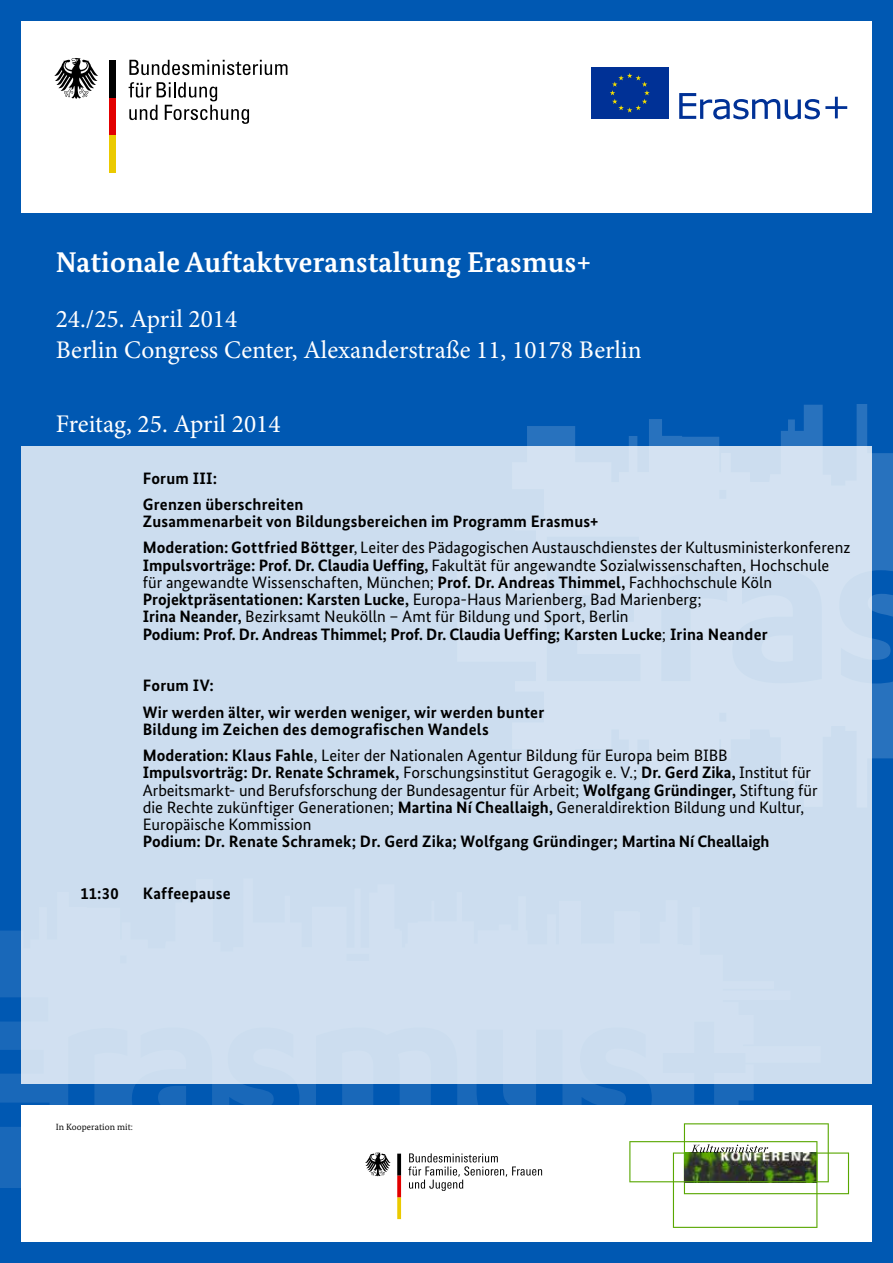
<style>
.page{position:relative;width:893px;height:1263px;background:#0058b2}
.page>*{position:absolute;margin:0;border:0;box-sizing:border-box;transform-origin:0 0}
.t1{font:700 28.5px "Bundes Serif";letter-spacing:.01em;color:#fff}
.t2{font:25.35px/31.8px "Minion Pro";color:#fff}
.t3{font:16.5px/17.2px "Bundes Sans";color:#000}
.t4{font:700 16.5px/26.2px "Bundes Sans";letter-spacing:.015em;color:#000}
.t5{font:9px "Bundes Serif";letter-spacing:.01em;color:#000}
.s1{font-weight:400}
.s2{font-weight:700}
</style>
<div class="page">
<svg style="left:527px;top:404px;width:366px;height:355px"></svg>
<svg style="left:0;top:931px;width:821px;height:257px;fill:#1968b9"></svg>
<div style="left:21px;top:1106px;width:851px;height:136px;background:#fff"></div>
<div style="left:21px;top:21px;width:851px;height:192px;background:#fff"></div>
<svg style="left:129px;top:82px;width:120px;height:42px"></svg>
<svg style="left:129px;top:60px;width:158px;height:15px"></svg>
<div style="left:109px;top:135px;width:7px;height:37px;background:#ebca00"></div>
<div style="left:109px;top:97px;width:7px;height:38px;background:#e20000"></div>
<div style="left:109px;top:60px;width:7px;height:37px;background:#000"></div>
<svg style="left:54px;top:58px;width:44px;height:41px"></svg>
<svg style="left:365px;top:1152px;width:26px;height:24px"></svg>
<svg style="left:397px;top:1153px;width:4px;height:66px"></svg>
<svg style="left:408px;top:1153px;width:134px;height:38px"></svg>
<svg style="left:629px;top:1123px;width:220px;height:105px"></svg>
<svg style="left:679px;top:93px;width:168px;height:26px"></svg>
<div style="left:592px;top:68px;width:76px;height:51px;background:#003196"></div>
<svg style="left:610px;top:73px;width:40px;height:40px"></svg>
<div style="left:21px;top:446px;width:851px;height:638px;background:#ccddef"></div>
<h1 class="t1" style="left:56px;top:245px;width:537px">Nationale Auftaktveranstaltung Erasmus+</h1>
<h2 class="t2" style="left:56px;top:303px;width:587px">24./25. April 2014<br>Berlin Congress Center, Alexanderstraße 11, 10178 Berlin</h2>
<h2 class="t2" style="left:56px;top:408px;width:226px">Freitag, 25. April 2014</h2>
<p class="t4" style="left:143px;top:465px;width:162px">Forum III:<br>Grenzen überschreiten</p>
<p class="t4" style="left:143px;top:508px;width:709px">Zusammenarbeit von Bildungsbereichen im Programm Erasmus+<br>Moderation: Gottfried Böttger<span class="s1">, Leiter des Pädagogischen Austauschdienstes der Kultusministerkonferenz</span></p>
<p class="t3" style="left:143px;top:556px;width:688px"><span class="s2">Impulsvorträge: Prof. Dr. Claudia Ueffing,</span> Fakultät für angewandte Sozialwissenschaften, Hochschule für angewandte Wissenschaften, München; <span class="s2">Prof. Dr. Andreas Thimmel,</span> Fachhochschule Köln <span class="s2">Projektpräsentationen: Karsten Lucke,</span> Europa-Haus Marienberg, Bad Marienberg;<br><span class="s2">Irina Neander,</span> Bezirksamt Neukölln – Amt für Bildung und Sport, Berlin<br><span class="s2">Podium: Prof. Dr. Andreas Thimmel; Prof. Dr. Claudia Ueffing; Karsten Lucke</span>; <span class="s2">Irina Neander</span></p>
<p class="t4" style="left:143px;top:672px;width:403px">Forum IV:<br>Wir werden älter, wir werden weniger, wir werden bunter</p>
<p class="t4" style="left:143px;top:716px;width:586px">Bildung im Zeichen des demografischen Wandels<br>Moderation: Klaus Fahle<span class="s1">, Leiter der Nationalen Agentur Bildung für Europa beim BIBB</span></p>
<p class="t3" style="left:143px;top:764px;width:676px"><span class="s2">Impulsvorträg: Dr. Renate Schramek,</span> Forschungsinstitut Geragogik e. V.; <span class="s2">Dr. Gerd Zika,</span> Institut für Arbeitsmarkt- und Berufsforschung der Bundesagentur für Arbeit; <span class="s2">Wolfgang Gründinger,</span> Stiftung für die Rechte zukünftiger Generationen; <span class="s2">Martina Ní Cheallaigh,</span> Generaldirektion Bildung und Kultur, Europäische Kommission</p>
<p class="t4" style="left:143px;top:828px;width:628px">Podium: Dr. Renate Schramek; Dr. Gerd Zika; Wolfgang Gründinger; Martina Ní Cheallaigh</p>
<p class="t4" style="left:80px;top:880px;width:40px">11:30</p>
<p class="t4" style="left:143px;top:880px;width:89px">Kaffeepause</p>
<p class="t5" style="left:56px;top:1122px;width:79px">In Kooperation mit:</p>
</div>
